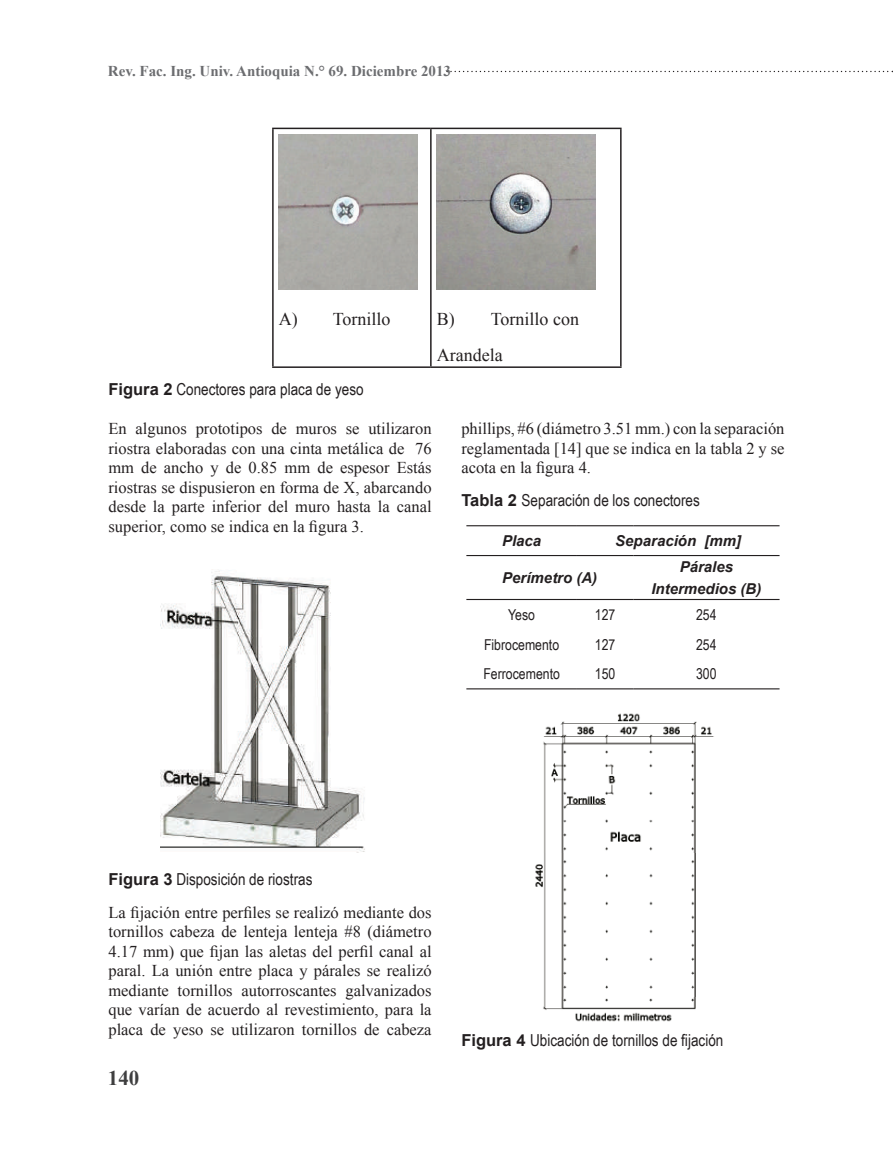
<style>
.page{position:relative;width:893px;height:1170px;background:#fff}
.page>*{position:absolute;margin:0;border:0;box-sizing:border-box;transform-origin:0 0}
.t1{font:700 21px "Times New Roman";color:#3e3e3f}
.t2{font:18px/36px "Times New Roman";color:#231f20}
.t3{font:16.5px/19.5px "Times New Roman";color:#231f20;text-align:justify}
.t4{font:16.5px "Arial Narrow";color:#231f20}
.t5{font:italic 700 15px/21px "Arial";color:#231f20;text-align:center}
.t6{font:15px "Arial Narrow";color:#231f20}
.t7{font:700 15px "Times New Roman";color:#6c6d70}
.s1{font-family:"Arial";font-weight:700}
</style>
<div class="page">
<svg style="left:447px;top:71px;width:446px;height:1px"></svg>
<hr style="left:272px;top:128px;width:159px;height:1px;background:#231f20">
<hr style="left:272px;top:129px;width:2px;height:237px;background:#231f20">
<hr style="left:431px;top:128px;width:191px;height:1px;background:#231f20">
<hr style="left:430px;top:129px;width:2px;height:237px;background:#231f20">
<hr style="left:620px;top:129px;width:2px;height:237px;background:#231f20">
<hr style="left:272px;top:366px;width:159px;height:2px;background:#231f20">
<hr style="left:431px;top:366px;width:191px;height:2px;background:#231f20">
<img style="left:279px;top:134px;width:138px;height:155px">
<img style="left:437px;top:134px;width:159px;height:155px">
<img style="left:161px;top:569px;width:204px;height:283px">
<hr style="left:466px;top:525px;width:111px;height:1px;background:#231f20">
<hr style="left:577px;top:525px;width:56px;height:1px;background:#231f20">
<hr style="left:633px;top:525px;width:146px;height:1px;background:#231f20">
<hr style="left:466px;top:555px;width:111px;height:1px;background:#231f20">
<hr style="left:577px;top:555px;width:56px;height:1px;background:#231f20">
<hr style="left:633px;top:555px;width:146px;height:1px;background:#231f20">
<hr style="left:466px;top:599px;width:111px;height:1px;background:#231f20">
<hr style="left:577px;top:599px;width:56px;height:1px;background:#231f20">
<hr style="left:633px;top:599px;width:146px;height:1px;background:#231f20">
<hr style="left:466px;top:688px;width:111px;height:1px;background:#231f20">
<hr style="left:577px;top:688px;width:56px;height:1px;background:#231f20">
<hr style="left:633px;top:688px;width:146px;height:1px;background:#231f20">
<img style="left:535px;top:713px;width:179px;height:309px">
<p class="t7" style="left:108px;top:60px;width:345px">Rev. Fac. Ing. Univ. Antioquia N.° 69. Diciembre 2013</p>
<p class="t2" style="left:279px;top:301px;width:113px">A) Tornillo</p>
<p class="t2" style="left:437px;top:301px;width:144px">B) Tornillo con<br>Arandela</p>
<p class="t4" style="left:108px;top:377px;width:257px"><span class="s1">Figura 2</span> Conectores para placa de yeso</p>
<p class="t3" style="left:108px;top:418px;width:325px">En algunos prototipos de muros se utilizaron riostra elaboradas con una cinta metálica de 76 mm de ancho y de 0.85 mm de espesor Estás riostras se dispusieron en forma de X, abarcando desde la parte inferior del muro hasta la canal superior, como se indica en la figura 3.</p>
<p class="t3" style="left:461px;top:418px;width:325px">phillips, #6 (diámetro 3.51 mm.) con la separación reglamentada [14] que se indica en la tabla 2 y se acota en la figura 4.</p>
<p class="t4" style="left:461px;top:488px;width:240px"><span class="s1">Tabla 2</span> Separación de los conectores</p>
<p class="t5" style="left:502px;top:530px;width:41px">Placa</p>
<p class="t5" style="left:615px;top:530px;width:127px">Separación [mm]</p>
<p class="t5" style="left:502px;top:567px;width:97px">Perímetro (A)</p>
<p class="t5" style="left:651px;top:557px;width:112px">Párales<br>Intermedios (B)</p>
<p class="t6" style="left:508px;top:603px;width:28px">Yeso</p>
<p class="t6" style="left:595px;top:603px;width:22px">127</p>
<p class="t6" style="left:696px;top:603px;width:22px">254</p>
<p class="t6" style="left:484px;top:633px;width:77px">Fibrocemento</p>
<p class="t6" style="left:595px;top:633px;width:22px">127</p>
<p class="t6" style="left:696px;top:633px;width:22px">254</p>
<p class="t6" style="left:483px;top:663px;width:78px">Ferrocemento</p>
<p class="t6" style="left:595px;top:663px;width:22px">150</p>
<p class="t6" style="left:696px;top:663px;width:22px">300</p>
<p class="t4" style="left:108px;top:867px;width:206px"><span class="s1">Figura 3</span> Disposición de riostras</p>
<p class="t3" style="left:108px;top:902px;width:325px">La fijación entre perfiles se realizó mediante dos tornillos cabeza de lenteja lenteja #8 (diámetro 4.17 mm) que fijan las aletas del perfil canal al paral. La unión entre placa y párales se realizó mediante tornillos autorroscantes galvanizados que varían de acuerdo al revestimiento, para la placa de yeso se utilizaron tornillos de cabeza</p>
<p class="t1" style="left:108px;top:1062px;width:33px">140</p>
<p class="t4" style="left:461px;top:1027px;width:264px"><span class="s1">Figura 4</span> Ubicación de tornillos de fijación</p>
</div>
